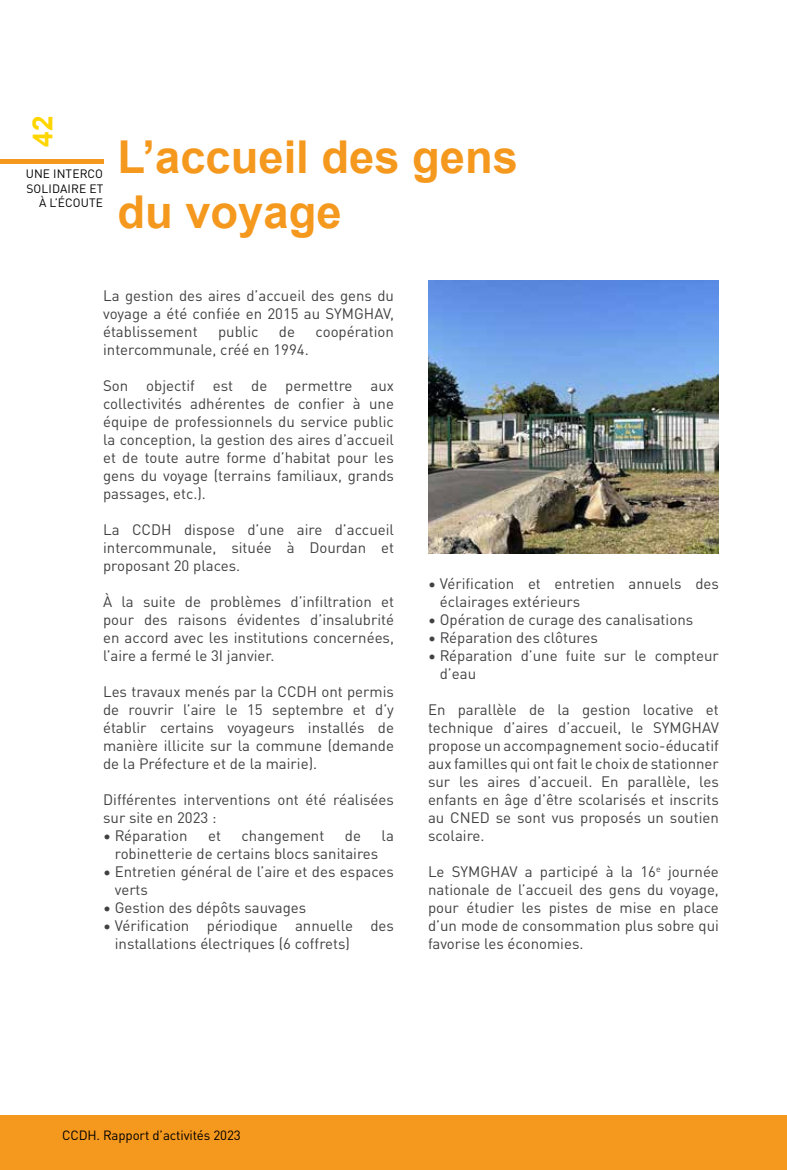
<style>
.page{position:relative;width:787px;height:1170px;background:#fff}
.page>*{position:absolute;margin:0;border:0;box-sizing:border-box;transform-origin:0 0}
.t1{font:700 45.3px/54.3px "Arial";color:#f5981e}
.t2{font:700 27.9px "Arial";color:#ffd600}
.t3{font:15px/18px "DIN Pro";color:#414042;text-align:justify}
.t4{font:13.35px "DIN Pro";letter-spacing:-.01em;color:#000}
.t5{font:12px/14.4px "DIN Pro";letter-spacing:.01em;color:#000;text-align:right}
</style>
<div class="page">
<div style="left:0;top:1114px;width:787px;height:55px;background:#f5981e"></div>
<div style="left:0;top:159px;width:103px;height:5px;background:#f5981e"></div>
<img style="left:428px;top:280px;width:291px;height:273px">
<h2 class="t2" style="left:24px;top:147px;width:33px;rotate:-90deg">42</h2>
<p class="t5" style="left:26px;top:166px;width:79px">UNE INTERCO<br>SOLIDAIRE ET<br>À L’ÉCOUTE</p>
<h1 class="t1" style="left:117px;top:132px;width:402px">L’accueil des gens du voyage</h1>
<p class="t3" style="left:103px;top:285px;width:292px">La gestion des aires d’accueil des gens du voyage a été confiée en 2015 au SYMGHAV, établissement</p>
<p class="t3" style="left:218px;top:321px;width:42px">public</p>
<p class="t3" style="left:279px;top:321px;width:18px">de</p>
<p class="t3" style="left:315px;top:321px;width:80px">coopération</p>
<p class="t3" style="left:103px;top:339px;width:207px">intercommunale, créé en 1994.</p>
<p class="t3" style="left:103px;top:375px;width:292px">Son objectif est de permettre aux collectivités adhérentes de confier à une équipe de professionnels du service public la conception, la gestion des aires d’accueil et de toute autre forme d’habitat pour les gens du voyage (terrains familiaux, grands passages, etc.).</p>
<p class="t3" style="left:103px;top:519px;width:292px">La CCDH dispose d’une aire d’accueil intercommunale, située à Dourdan et proposant 20 places.</p>
<p class="t3" style="left:103px;top:591px;width:292px">À la suite de problèmes d’infiltration et pour des raisons évidentes d’insalubrité en accord avec les institutions concernées, l’aire a fermé le 3I janvier.</p>
<p class="t3" style="left:103px;top:681px;width:292px">Les travaux menés par la CCDH ont permis de rouvrir l’aire le 15 septembre et d’y établir certains voyageurs installés de manière illicite sur la commune (demande de la Préfecture et de la mairie).</p>
<p class="t3" style="left:103px;top:789px;width:292px">Différentes interventions ont été réalisées sur site en 2023 :</p>
<p class="t3" style="left:103px;top:825px;width:86px">• Réparation</p>
<p class="t3" style="left:208px;top:825px;width:14px">et</p>
<p class="t3" style="left:241px;top:825px;width:84px">changement</p>
<p class="t3" style="left:345px;top:825px;width:18px">de</p>
<p class="t3" style="left:381px;top:825px;width:14px">la</p>
<p class="t3" style="left:115px;top:843px;width:265px">robinetterie de certains blocs sanitaires</p>
<p class="t3" style="left:115px;top:861px;width:281px;text-indent:-12px">• Entretien général de l’aire et des espaces verts</p>
<p class="t3" style="left:103px;top:897px;width:205px">• Gestion des dépôts sauvages</p>
<p class="t3" style="left:115px;top:915px;width:281px;text-indent:-12px">• Vérification périodique annuelle des installations électriques (6 coffrets)</p>
<p class="t3" style="left:440px;top:573px;width:281px;text-indent:-12px">• Vérification et entretien annuels des éclairages extérieurs</p>
<p class="t3" style="left:428px;top:609px;width:267px">• Opération de curage des canalisations</p>
<p class="t3" style="left:428px;top:627px;width:171px">• Réparation des clôtures</p>
<p class="t3" style="left:440px;top:645px;width:281px;text-indent:-12px">• Réparation d’une fuite sur le compteur d’eau</p>
<p class="t3" style="left:428px;top:699px;width:292px">En parallèle de la gestion locative et technique d’aires d’accueil, le SYMGHAV propose un accompagnement socio-éducatif aux familles qui ont fait le choix de stationner sur les aires d’accueil. En parallèle, les enfants en âge d’être scolarisés et inscrits au CNED se sont vus proposés un soutien scolaire.</p>
<p class="t3" style="left:428px;top:861px;width:292px">Le SYMGHAV a participé à la 16<sup>e</sup> journée nationale de l’accueil des gens du voyage, pour étudier les pistes de mise en place d’un mode de consommation plus sobre qui favorise les économies.</p>
<p class="t4" style="left:62px;top:1124px;width:180px">CCDH. Rapport d’activités 2023</p>
</div>
